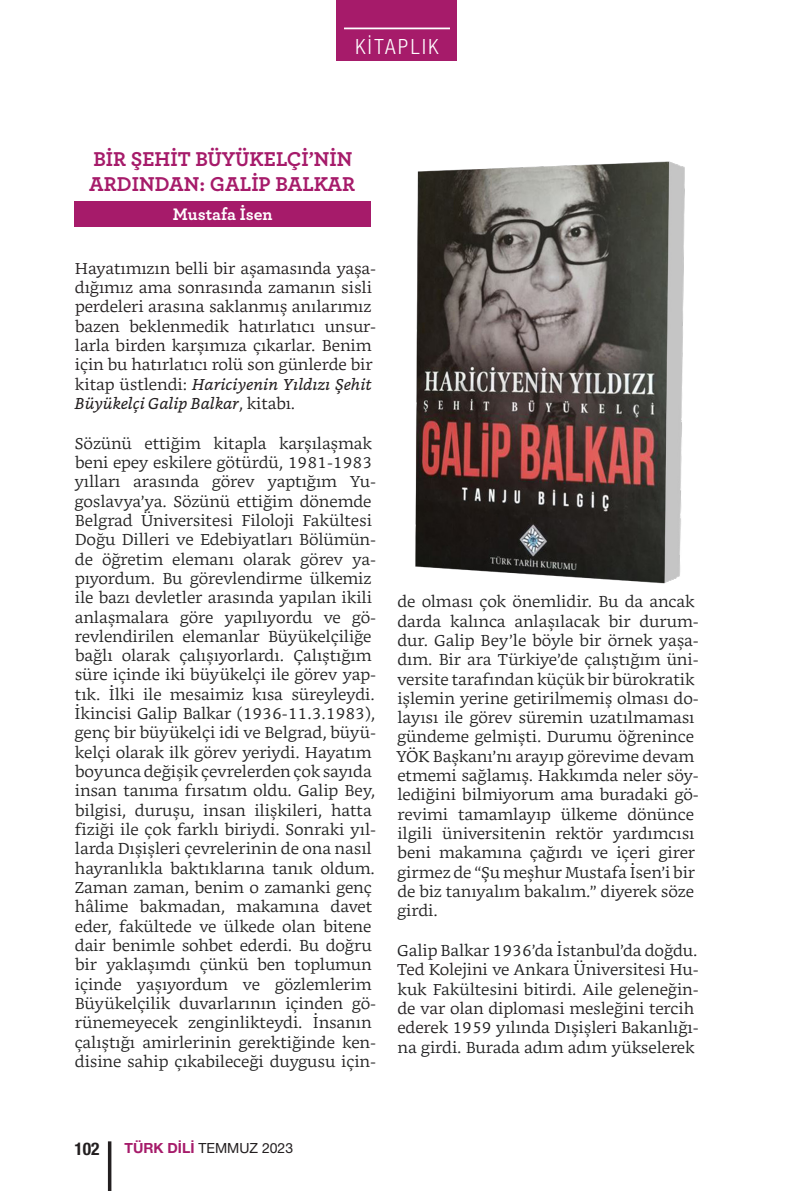
<style>
.page{position:relative;width:794px;height:1191px;background:#fff}
.page>*{position:absolute;margin:0;border:0;box-sizing:border-box;transform-origin:0 0}
.t1{font:700 21px/25.2px "Archer";color:#a61b6a}
.t2{font:300 condensed 21px "Helvetica Neue LT Pro";letter-spacing:.12em;color:#fff}
.t3{font:700 17.5px "Archer";color:#fff}
.t4{font:700 condensed 17.5px "Helvetica Neue LT Pro";color:#231f20}
.t5{font:300 15.75px/19.2px "Bookerly";color:#222}
.t6{font:300 15.75px/19.2px "Bookerly";color:#231f20}
.t7{font:300 15.75px/19.2px "Bookerly";color:#202122}
.t8{font:14px "Helvetica Neue LT Pro";color:#231f20}
.s1{font-weight:400;font-style:italic}
.s2{color:#231f20}
.s3{font-weight:700;color:#a61b6a}
</style>
<div class="page">
<div style="left:337px;top:0;width:120px;height:61px;background:#a61b6a"></div>
<hr style="left:344px;top:28px;width:106px;height:1px;background:#fff">
<hr style="left:108px;top:1141px;width:3px;height:50px;background:#231f20">
<div style="left:74px;top:201px;width:297px;height:25px;background:#a61b6a"></div>
<img style="left:415px;top:161px;width:270px;height:423px">
<h1 class="t2" style="left:355px;top:34px;width:85px">KİTAPLIK</h1>
<h1 class="t1" style="left:89px;top:145px;width:267px">BİR ŞEHİT BÜYÜKELÇİ’NİN<br>ARDINDAN: GALİP BALKAR</h1>
<p class="t3" style="left:173px;top:200px;width:101px">Mustafa İsen</p>
<p class="t6" style="left:75px;top:259px;width:303px">Hayatımızın belli bir aşamasında yaşa&shy;dığımız ama sonrasında zamanın sisli perdeleri arasına saklanmış anılarımız bazen beklenmedik hatırlatıcı unsur&shy;larla birden karşımıza çıkarlar. Benim için bu hatırlatıcı rolü son günlerde bir kitap üstlendi: <span class="s1">Hariciyenin Yıldızı Şehit Büyükelçi Galip Balkar</span>, kitabı.</p>
<p class="t5" style="left:74px;top:433px;width:303px">Sözünü ettiğim kitapla karşılaşmak beni epey eskilere götürdü, 1981-1983 yılları arasında görev yaptığım Yu&shy;goslavya’ya. Sözünü ettiğim dönemde Belgrad Üniversitesi Filoloji Fakültesi Doğu Dilleri ve Edebiyatları Bölümün&shy;de öğretim elemanı olarak görev ya&shy;pıyordum. Bu görevlendirme ülkemiz ile bazı devletler arasında yapılan ikili anlaşmalara göre yapılıyordu ve gö&shy;revlendirilen elemanlar Büyükelçiliğe bağlı olarak çalışıyorlardı. Çalıştığım süre içinde iki büyükelçi ile görev yap&shy;tık. İlki ile mesaimiz kısa süreyleydi.<br>İkincisi Galip Balkar (1936-11.3.1983), genç bir büyükelçi idi ve Belgrad, büyü&shy;kelçi olarak ilk görev yeriydi. Hayatım boyunca değişik çevrelerden çok sayıda insan tanıma fırsatım oldu. Galip Bey, bilgisi, duruşu, insan ilişkileri, hatta fiziği ile çok farklı biriydi. Sonraki yıl&shy;larda Dışişleri çevrelerinin de ona nasıl hayranlıkla baktıklarına tanık oldum.<br>Zaman zaman, benim o zamanki genç hâlime bakmadan, makamına davet eder, fakültede ve ülkede olan bitene dair benimle sohbet ederdi. Bu doğru bir yaklaşımdı çünkü ben toplumun içinde yaşıyordum ve gözlemlerim Büyükelçilik duvarlarının içinden gö&shy;rünemeyecek zenginlikteydi. İnsanın çalıştığı amirlerinin gerektiğinde ken&shy;disine sahip çıkabileceği duygusu için-</p>
<p class="t5" style="left:396px;top:592px;width:304px">de olması çok önemlidir. Bu da ancak darda kalınca anlaşılacak bir durum&shy;dur. Galip Bey’le böyle bir örnek yaşa&shy;dım. Bir ara Türkiye’de çalıştığım üni&shy;versite tarafından küçük bir bürokratik işlemin yerine getirilmemiş olması do&shy;layısı ile görev süremin uzatılmaması gündeme gelmişti. Durumu öğrenince YÖK Başkanı’nı arayıp görevime devam etmemi sağlamış. Hakkımda neler söy&shy;lediğini bilmiyorum ama buradaki gö&shy;revimi tamamlayıp ülkeme dönünce ilgili üniversitenin rektör yardımcısı beni makamına çağırdı ve içeri girer girmez de “Şu meşhur Mustafa İsen’i bir de biz tanıyalım bakalım.” diyerek söze girdi.</p>
<p class="t7" style="left:397px;top:941px;width:303px">Galip Balkar 1936’da İstanbul’da doğdu.<br><span class="s2">Ted Kolejini</span> ve Ankara Üniversitesi Hu&shy;kuk Fakültesini bitirdi. <span class="s2">Aile geleneğin&shy;de var olan diplomasi mesleğini tercih ederek</span> 1959 yılında Dışişleri Bakanlığı&shy;na girdi. Burada adım adım yükselerek</p>
<p class="t4" style="left:74px;top:1138px;width:27px">102</p>
<p class="t8" style="left:125px;top:1139px;width:170px"><span class="s3">TÜRK DİLİ</span> TEMMUZ 2023</p>
</div>
